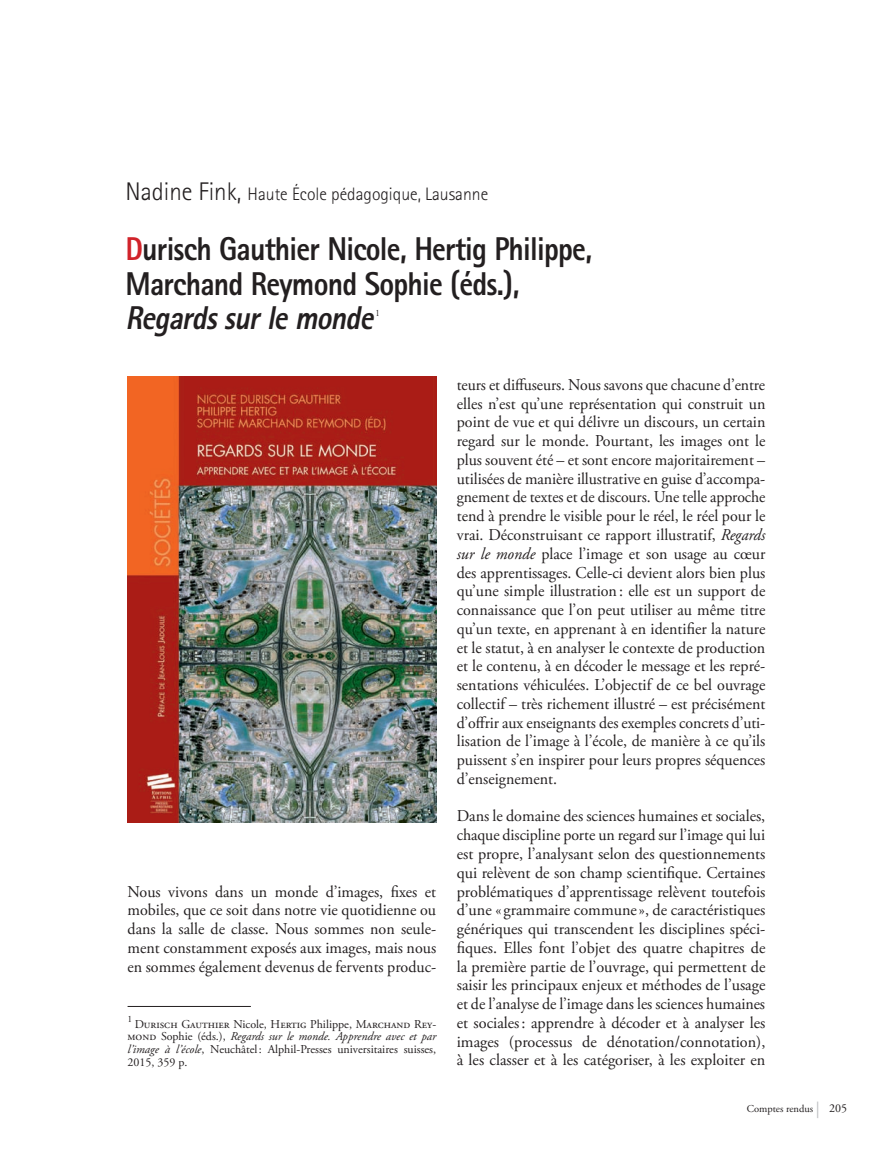
<style>
.page{position:relative;width:893px;height:1149px;background:#fff}
.page>*{position:absolute;margin:0;border:0;box-sizing:border-box;transform-origin:0 0}
.t1{font:800 33px/34.5px "Rotis Sans Serif";letter-spacing:-.025em;color:#231f20;scale:.9 1}
.t2{font:italic 800 33px "Rotis Sans Serif";color:#231f20;scale:.9 1}
.t3{font:300 18px "Rotis Sans Serif";color:#231f20}
.t4{font:16.5px/18.8px "Adobe Garamond Pro";color:#231f20;text-align:justify;scale:.96 1}
.t5{font:16.5px/18.8px "Adobe Garamond Pro";color:#231f20;text-align:justify}
.t6{font:12px/12.8px "Adobe Garamond Pro";color:#231f20;text-align:justify}
.t7{font:10.5px "Adobe Garamond Pro";color:#231f20}
.t8{font:9.6px "Adobe Garamond Pro";color:#231f20}
.t9{font:9.6px "Adobe Garamond Pro";color:#231f20;scale:.9 1}
.s1{font-size:25.5px}
.s2{color:#d1232a}
.s3{font-style:italic}
.s4{font-size:16.5px;color:#bcbdc0}
.s5{font-size:12px}
</style>
<div class="page">
<hr style="left:128px;top:1005px;width:123px;height:1px;background:#231f20">
<img style="left:128px;top:376px;width:308px;height:446px">
<p class="t3" style="left:125px;top:184px;width:364px"><span class="s1">Nadine Fink,</span> Haute École pédagogique, Lausanne</p>
<h1 class="t1" style="left:125px;top:231px;width:520px"><span class="s2">D</span>urisch Gauthier Nicole, Hertig Philippe,<br>Marchand Reymond Sophie (éds.),</h1>
<h1 class="t2" style="left:125px;top:297px;width:285px">Regardssurlemonde</h1>
<p class="t9" style="left:375px;top:307px;width:6px">1</p>
<p class="t5" style="left:128px;top:882px;width:310px">Nous vivons dans un monde d’images, fixes et mobiles, que ce soit dans notre vie quotidienne ou dans la salle de classe. Nous sommes non seule&shy;ment constamment exposés aux images, mais nous en sommes également devenus de fervents produc-</p>
<p class="t8" style="left:128px;top:1013px;width:6px">1</p>
<p class="t6" style="left:128px;top:1017px;width:310px;text-indent:7px">Durisch Gauthier Nicole, Hertig Philippe, Marchand Rey&shy;mond Sophie (éds.), <span class="s3">Regards sur le monde. Apprendre avec et par l’image à l’école</span>, Neuchâtel : Alphil-Presses universitaires suisses, 2015, 359 p.</p>
<p class="t4" style="left:457px;top:376px;width:323px">teurs et diffuseurs. Nous savons que chacune d’entre elles n’est qu’une représentation qui construit un point de vue et qui délivre un discours, un certain regard sur le monde. Pourtant, les images ont le plus souvent été – et sont encore majoritairement – utilisées de manière illustrative en guise d’accompa&shy;gnement de textes et de discours. Une telle approche tend à prendre le visible pour le réel, le réel pour le vrai. Déconstruisant ce rapport illustratif, <span class="s3">Regards sur le monde</span> place l’image et son usage au cœur des apprentissages. Celle-ci devient alors bien plus qu’une simple illustration: elle est un support de connaissance que l’on peut utiliser au même titre qu’un texte, en apprenant à en identifier la nature et le statut, à en analyser le contexte de production et le contenu, à en décoder le message et les repré&shy;sentations véhiculées. L’objectif de ce bel ouvrage collectif – très richement illustré – est précisément d’offrir aux enseignants des exemples concrets d’uti&shy;lisation de l’image à l’école, de manière à ce qu’ils puissent s’en inspirer pour leurs propres séquences d’enseignement.</p>
<p class="t5" style="left:457px;top:807px;width:310px">Dans le domaine des sciences humaines et sociales, chaque discipline porte un regard sur l’image qui lui est propre, l’analysant selon des questionnements qui relèvent de son champ scientifique. Certaines problématiques d’apprentissage relèvent toutefois d’une « grammaire commune», de caractéristiques génériques qui transcendent les disciplines spéci&shy;fiques. Elles font l’objet des quatre chapitres de la première partie de l’ouvrage, qui permettent de saisir les principaux enjeux et méthodes de l’usage et de l’analyse de l’image dans les sciences humaines et sociales: apprendre à décoder et à analyser les images (processus de dénotation/connotation), à les classer et à les catégoriser, à les exploiter en</p>
<p class="t7" style="left:747px;top:1101px;width:102px">Comptes rendus <span class="s4">|</span> <span class="s5">205</span></p>
</div>
